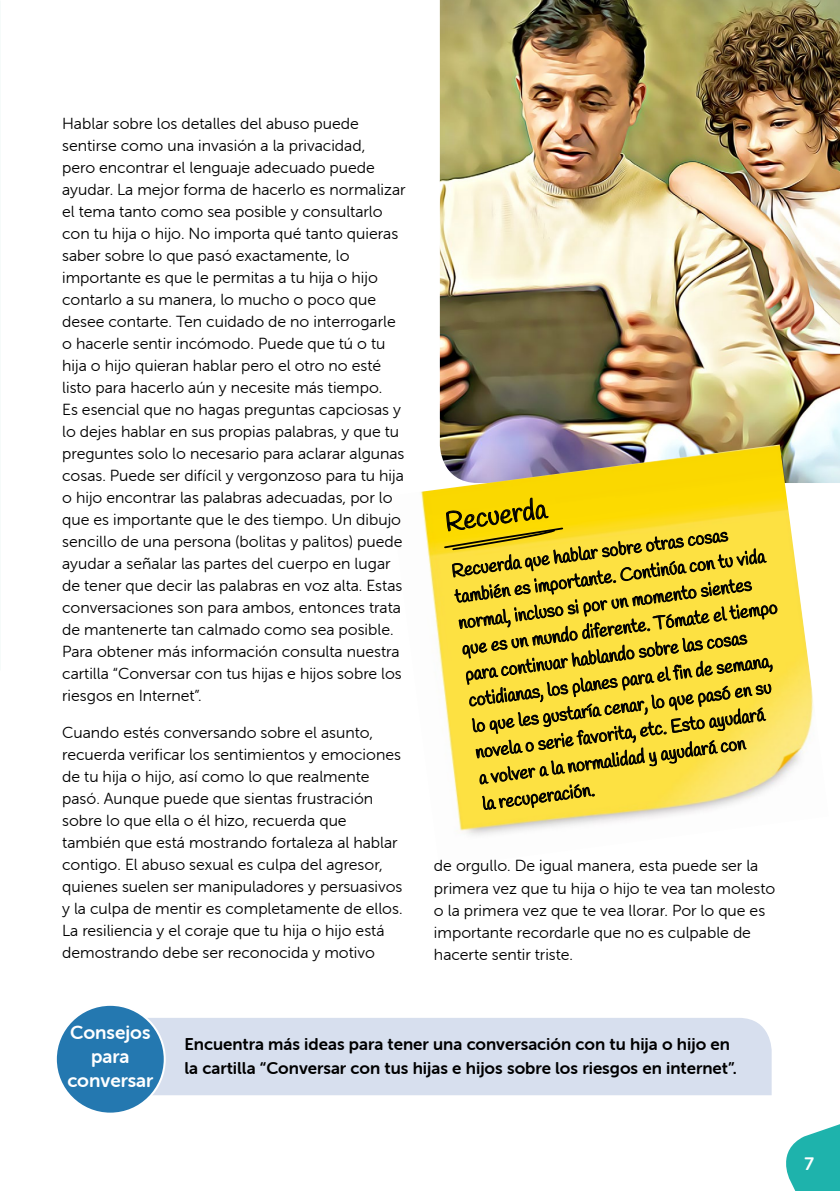
<style>
.page{position:relative;width:840px;height:1191px;background:#fff}
.page>*{position:absolute;margin:0;border:0;box-sizing:border-box;transform-origin:0 0}
.t1{font:26.4px "Handlee";color:#000}
.t2{font:19px/24px "Museo Sans Rounded 700";color:#fff;text-align:center}
.t3{font:18px/26.2px "Handlee";color:#000}
.t4{font:18px "Museo Sans Rounded 700";color:#fff}
.t5{font:17px/24px "Museo Sans Rounded 700";color:#000}
.t6{font:16px/22px "Museo Sans Rounded 300";color:#000}
</style>
<div class="page">
<svg style="left:786px;top:1124px;width:53px;height:67px"></svg>
<img style="left:439px;top:0;width:400px;height:483px">
<img style="left:420px;top:444px;width:408px;height:392px">
<svg style="left:443px;top:497px;width:334px;height:314px;background:#d6be38"></svg>
<div style="left:148px;top:1018px;width:623px;height:77px;background:#d7dfee"></div>
<div style="left:56px;top:1004px;width:109px;height:109px;background:#2478b0;border-radius:50%"></div>
<div style="left:55px;top:1003px;width:111px;height:111px;border:2px solid #fff;border-radius:50%"></div>
<p class="t6" style="left:62px;top:113px;width:344px">Hablar sobre los detalles del abuso puede sentirse como una invasión a la privacidad,<br>pero encontrar el lenguaje adecuado puede ayudar. La mejor forma de hacerlo es normalizar el tema tanto como sea posible y consultarlo con tu hija o hijo. No importa qué tanto quieras saber sobre lo que pasó exactamente, lo importante es que le permitas a tu hija o hijo contarlo a su manera, lo mucho o poco que desee contarte. Ten cuidado de no interrogarle o hacerle sentir incómodo. Puede que tú o tu hija o hijo quieran hablar pero el otro no esté listo para hacerlo aún y necesite más tiempo.<br>Es esencial que no hagas preguntas capciosas y lo dejes hablar en sus propias palabras, y que tu preguntes solo lo necesario para aclarar algunas cosas. Puede ser difícil y vergonzoso para tu hija o hijo encontrar las palabras adecuadas, por lo que es importante que le des tiempo. Un dibujo sencillo de una persona (bolitas y palitos) puede ayudar a señalar las partes del cuerpo en lugar de tener que decir las palabras en voz alta. Estas conversaciones son para ambos, entonces trata de mantenerte tan calmado como sea posible.<br>Para obtener más información consulta nuestra cartilla “Conversar con tus hijas e hijos sobre los riesgos en Internet”.</p>
<p class="t6" style="left:62px;top:721px;width:341px">Cuando estés conversando sobre el asunto, recuerda verificar los sentimientos y emociones de tu hija o hijo, así como lo que realmente pasó. Aunque puede que sientas frustración sobre lo que ella o él hizo, recuerda que también que está mostrando fortaleza al hablar contigo. El abuso sexual es culpa del agresor, quienes suelen ser manipuladores y persuasivos y la culpa de mentir es completamente de ellos.<br>La resiliencia y el coraje que tu hija o hijo está demostrando debe ser reconocida y motivo</p>
<h1 class="t1" style="left:442px;top:507px;width:103px;rotate:-8deg">Recuerda</h1>
<p class="t3" style="left:450px;top:558px;width:320px;rotate:-7deg">Recuerda que hablar sobre otras cosas también es importante. Continúa con tu vida normal, incluso si por un momento sientes que es un mundo diferente. Tómate el tiempo para continuar hablando sobre las cosas cotidianas, los planes para el fin de semana, lo que les gustaría cenar, lo que pasó en su novela o serie favorita, etc. Esto ayudará<br>a volver a la normalidad y ayudará con<br>la recuperación.</p>
<p class="t6" style="left:433px;top:855px;width:343px">de orgullo. De igual manera, esta puede ser la primera vez que tu hija o hijo te vea tan molesto o la primera vez que te vea llorar. Por lo que es importante recordarle que no es culpable de hacerte sentir triste.</p>
<p class="t2" style="left:67px;top:1020px;width:87px">Consejos para conversar</p>
<p class="t5" style="left:184px;top:1032px;width:553px">Encuentra más ideas para tener una conversación con tu hija o hijo en la cartilla “Conversar con tus hijas e hijos sobre los riesgos en internet”.</p>
<p class="t4" style="left:804px;top:1153px;width:11px">7</p>
</div>
